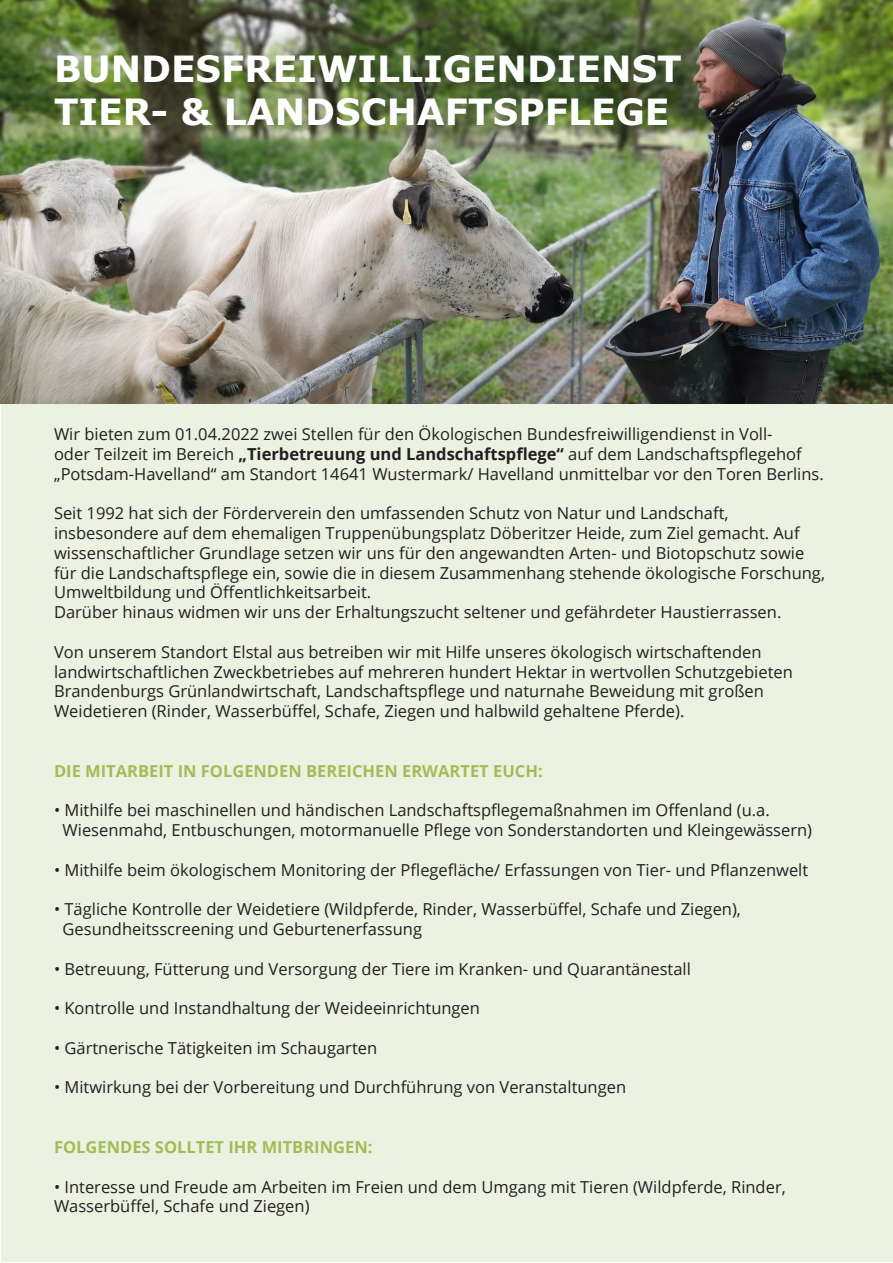
<style>
.page{position:relative;width:893px;height:1263px;background:#fff}
.page>*{position:absolute;margin:0;border:0;box-sizing:border-box;transform-origin:0 0}
.t1{font:700 36px/43.2px "Verdana";color:#fff}
.t2{font:16.5px/19.8px "Open Sans";color:#231f20}
.t3{font:700 16.5px "Open Sans";color:#a2bd57}
.s1{font-weight:700}
</style>
<div class="page">
<img style="left:0;top:0;width:893px;height:404px">
<div style="left:1px;top:404px;width:892px;height:857px;background:#ecf2e2"></div>
<p class="t1" style="left:54px;top:46px;width:629px">BUNDESFREIWILLIGENDIENST<br>TIER- &amp; LANDSCHAFTSPFLEGE</p>
<p class="t2" style="left:54px;top:424px;width:771px">Wir bieten zum 01.04.2022 zwei Stellen für den Ökologischen Bundesfreiwilligendienst in Voll-<br>oder Teilzeit im Bereich <span class="s1">„Tierbetreuung und Landschaftspflege“</span> auf dem Landschaftspflegehof „Potsdam-Havelland“ am Standort 14641 Wustermark/ Havelland unmittelbar vor den Toren Berlins.</p>
<p class="t2" style="left:54px;top:503px;width:772px">Seit 1992 hat sich der Förderverein den umfassenden Schutz von Natur und Landschaft, insbesondere auf dem ehemaligen Truppenübungsplatz Döberitzer Heide, zum Ziel gemacht. Auf wissenschaftlicher Grundlage setzen wir uns für den angewandten Arten- und Biotopschutz sowie für die Landschaftspflege ein, sowie die in diesem Zusammenhang stehende ökologische Forschung, Umweltbildung und Öffentlichkeitsarbeit.</p>
<p class="t2" style="left:54px;top:602px;width:729px">Darüber hinaus widmen wir uns der Erhaltungszucht seltener und gefährdeter Haustierrassen.</p>
<p class="t2" style="left:54px;top:641px;width:740px">Von unserem Standort Elstal aus betreiben wir mit Hilfe unseres ökologisch wirtschaftenden landwirtschaftlichen Zweckbetriebes auf mehreren hundert Hektar in wertvollen Schutzgebieten Brandenburgs Grünlandwirtschaft, Landschaftspflege und naturnahe Beweidung mit großen Weidetieren (Rinder, Wasserbüffel, Schafe, Ziegen und halbwild gehaltene Pferde).</p>
<p class="t3" style="left:54px;top:759px;width:490px">DIE MITARBEIT IN FOLGENDEN BEREICHEN ERWARTET EUCH:</p>
<p class="t2" style="left:54px;top:800px;width:717px">• Mithilfe bei maschinellen und händischen Landschaftspflegemaßnahmen im Offenland (u.a.</p>
<p class="t2" style="left:63px;top:820px;width:751px">Wiesenmahd, Entbuschungen, motormanuelle Pflege von Sonderstandorten und Kleingewässern)</p>
<p class="t2" style="left:54px;top:859px;width:756px">• Mithilfe beim ökologischem Monitoring der Pflegefläche/ Erfassungen von Tier- und Pflanzenwelt</p>
<p class="t2" style="left:54px;top:899px;width:688px">• Tägliche Kontrolle der Weidetiere (Wildpferde, Rinder, Wasserbüffel, Schafe und Ziegen),</p>
<p class="t2" style="left:63px;top:919px;width:361px">Gesundheitsscreening und Geburtenerfassung</p>
<p class="t2" style="left:54px;top:958px;width:638px">• Betreuung, Fütterung und Versorgung der Tiere im Kranken- und Quarantänestall</p>
<p class="t2" style="left:54px;top:998px;width:427px">• Kontrolle und Instandhaltung der Weideeinrichtungen</p>
<p class="t2" style="left:54px;top:1037px;width:325px">• Gärtnerische Tätigkeiten im Schaugarten</p>
<p class="t2" style="left:54px;top:1077px;width:574px">• Mitwirkung bei der Vorbereitung und Durchführung von Veranstaltungen</p>
<p class="t3" style="left:54px;top:1135px;width:320px">FOLGENDES SOLLTET IHR MITBRINGEN:</p>
<p class="t2" style="left:54px;top:1176px;width:733px">• Interesse und Freude am Arbeiten im Freien und dem Umgang mit Tieren (Wildpferde, Rinder,<br>Wasserbüffel, Schafe und Ziegen)</p>
</div>
